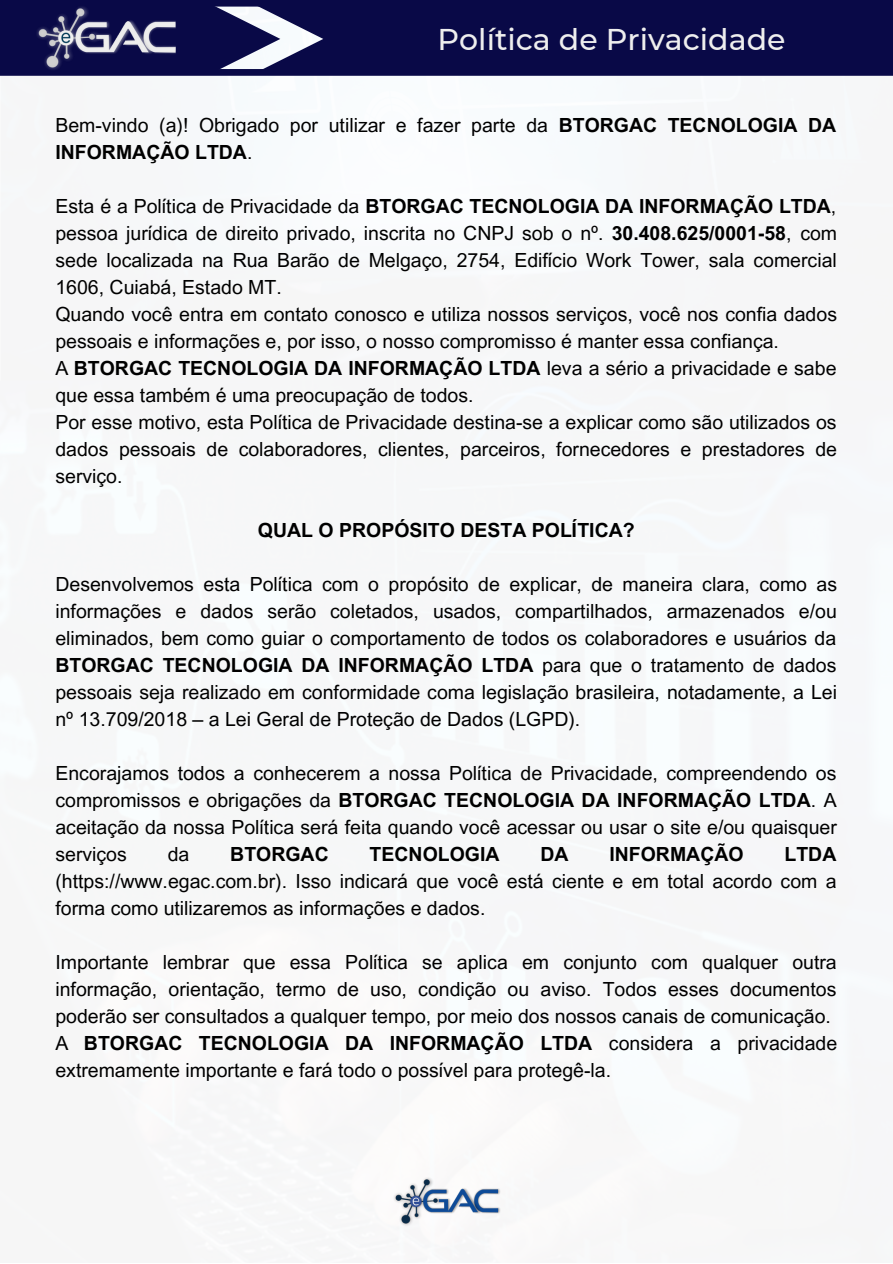
<style>
.page{position:relative;width:893px;height:1264px;background:#fff}
.page>*{position:absolute;margin:0;border:0;box-sizing:border-box;transform-origin:0 0}
.t1{font:500 30px "Montserrat";color:#eee}
.t2{font:19.5px/27px "Arial MT Pro";color:#000;text-align:justify}
.t3{font:700 19.5px "Arial MT Pro";color:#000}
.s1{font-weight:700}
</style>
<div class="page">
<img style="left:394px;top:1177px;width:107px;height:50px">
<div style="left:0;top:0;width:892px;height:7px;background:#090947"></div>
<div style="left:0;top:6px;width:892px;height:63px;background:#090947"></div>
<div style="left:0;top:69px;width:892px;height:7px;background:#090947"></div>
<img style="left:36px;top:6px;width:140px;height:64px">
<p class="t1" style="left:437px;top:21px;width:349px">Política de Privacidade</p>
<p class="t2" style="left:55px;top:114px;width:782px">Bem-vindo (a)! Obrigado por utilizar e fazer parte da <span class="s1">BTORGAC TECNOLOGIA DA<br>INFORMAÇÃO LTDA</span>.</p>
<p class="t2" style="left:55px;top:195px;width:783px">Esta é a Política de Privacidade da <span class="s1">BTORGAC TECNOLOGIA DA INFORMAÇÃO LTDA</span>, pessoa jurídica de direito privado, inscrita no CNPJ sob o nº. <span class="s1">30.408.625/0001-58</span>, com sede localizada na Rua Barão de Melgaço, 2754, Edifício Work Tower, sala comercial 1606, Cuiabá, Estado MT.</p>
<p class="t2" style="left:55px;top:303px;width:783px">Quando você entra em contato conosco e utiliza nossos serviços, você nos confia dados pessoais e informações e, por isso, o nosso compromisso é manter essa confiança.</p>
<p class="t2" style="left:55px;top:357px;width:782px">A <span class="s1">BTORGAC TECNOLOGIA DA INFORMAÇÃO LTDA</span> leva a sério a privacidade e sabe que essa também é uma preocupação de todos.</p>
<p class="t2" style="left:55px;top:411px;width:783px">Por esse motivo, esta Política de Privacidade destina-se a explicar como são utilizados os dados pessoais de colaboradores, clientes, parceiros, fornecedores e prestadores de serviço.</p>
<p class="t3" style="left:258px;top:523px;width:378px">QUAL O PROPÓSITO DESTA POLÍTICA?</p>
<p class="t2" style="left:55px;top:573px;width:783px">Desenvolvemos esta Política com o propósito de explicar, de maneira clara, como as informações e dados serão coletados, usados, compartilhados, armazenados e/ou eliminados, bem como guiar o comportamento de todos os colaboradores e usuários da <span class="s1">BTORGAC TECNOLOGIA DA INFORMAÇÃO LTDA</span> para que o tratamento de dados pessoais seja realizado em conformidade coma legislação brasileira, notadamente, a Lei nº 13.709/2018 – a Lei Geral de Proteção de Dados (LGPD).</p>
<p class="t2" style="left:55px;top:762px;width:783px">Encorajamos todos a conhecerem a nossa Política de Privacidade, compreendendo os compromissos e obrigações da <span class="s1">BTORGAC TECNOLOGIA DA INFORMAÇÃO LTDA</span>. A aceitação da nossa Política será feita quando você acessar ou usar o site e/ou quaisquer serviços</p>
<p class="t2" style="left:168px;top:843px;width:23px">da</p>
<p class="t3" style="left:230px;top:846px;width:100px">BTORGAC</p>
<p class="t3" style="left:369px;top:846px;width:131px">TECNOLOGIA</p>
<p class="t3" style="left:540px;top:846px;width:30px">DA</p>
<p class="t3" style="left:609px;top:846px;width:136px">INFORMAÇÃO</p>
<p class="t2" style="left:55px;top:843px;width:782px;text-indent:729px"><span class="s1">LTDA </span>(https://www.egac.com.br). Isso indicará que você está ciente e em total acordo com a forma como utilizaremos as informações e dados.</p>
<p class="t2" style="left:55px;top:951px;width:782px">Importante lembrar que essa Política se aplica em conjunto com qualquer outra informação, orientação, termo de uso, condição ou aviso. Todos esses documentos poderão ser consultados a qualquer tempo, por meio dos nossos canais de comunicação.</p>
<p class="t2" style="left:55px;top:1032px;width:783px">A <span class="s1">BTORGAC TECNOLOGIA DA INFORMAÇÃO LTDA</span> considera a privacidade extremamente importante e fará todo o possível para protegê-la.</p>
</div>
